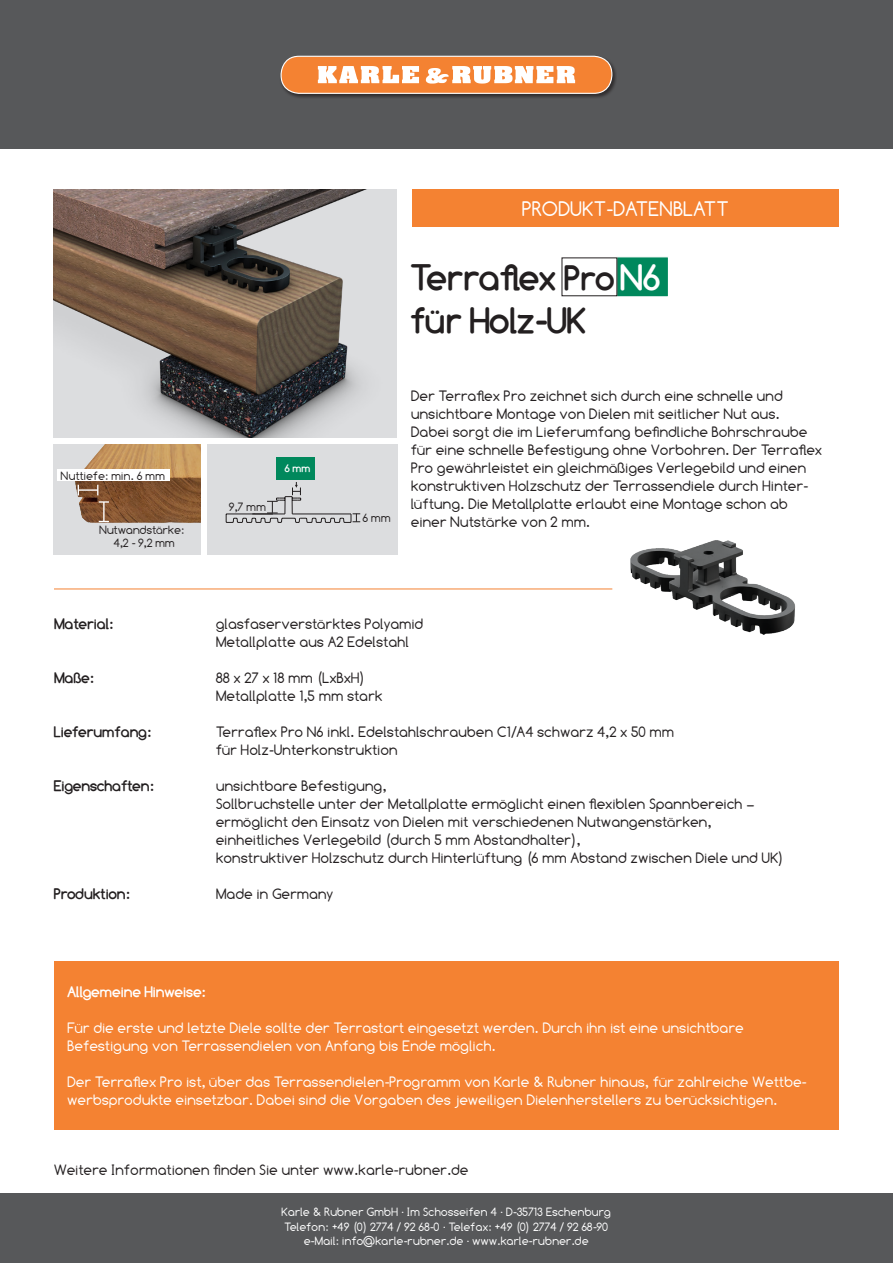
<style>
.page{position:relative;width:893px;height:1263px;background:#fff}
.page>*{position:absolute;margin:0;border:0;box-sizing:border-box;transform-origin:0 0}
.t1{font:700 36px "Comfortaa";color:#231f20}
.t2{font:21px "Comfortaa";color:#fff}
.t3{font:15px/18px "Comfortaa";color:#231f20}
.t4{font:15px/18px "Comfortaa";color:#fff}
.t5{font:700 15px "Comfortaa";color:#231f20}
.t6{font:700 15px "Comfortaa";color:#fff}
.t7{font:12px/14.4px "Comfortaa";color:#fff;text-align:center}
.t8{font:12px "Comfortaa";letter-spacing:-.01em;color:#231f20}
.t9{font:700 10.8px "Comfortaa";color:#fff}
.s1{font-size:34.5px}
.s2{color:#fff}
</style>
<div class="page">
<div style="left:616px;top:256px;width:53px;height:41px;background:#00885c;border:1px solid #fff"></div>
<div style="left:0;top:0;width:893px;height:149px;background:#57585a"></div>
<div style="left:54px;top:961px;width:785px;height:168px;background:#f48232"></div>
<div style="left:413px;top:190px;width:426px;height:37px;background:#f48232"></div>
<div style="left:280px;top:55px;width:337px;height:44px;background:#231f20;opacity:.75"></div>
<div style="left:281px;top:56px;width:331px;height:37px;background:#f48232;border-radius:18px"></div>
<div style="left:281px;top:56px;width:331px;height:38px;border:1px solid #fff;border-radius:18px"></div>
<svg style="left:318px;top:66px;width:101px;height:17px"></svg>
<svg style="left:426px;top:66px;width:149px;height:18px"></svg>
<hr style="left:54px;top:589px;width:558px;height:1px;background:#f48232">
<div style="left:207px;top:445px;width:190px;height:110px;background:#dcdddf"></div>
<img style="left:53px;top:189px;width:344px;height:248px">
<div style="left:53px;top:445px;width:148px;height:110px;background:#dcdddf"></div>
<img style="left:75px;top:445px;width:126px;height:78px">
<div style="left:276px;top:457px;width:39px;height:23px;background:#00885c"></div>
<hr style="left:78px;top:489px;width:20px;height:2px;background:#fff">
<svg style="left:99px;top:501px;width:10px;height:21px"></svg>
<div style="left:57px;top:469px;width:112px;height:12px;background:#fff"></div>
<img style="left:630px;top:540px;width:166px;height:95px">
<svg style="left:226px;top:482px;width:134px;height:41px"></svg>
<div style="left:0;top:1193px;width:893px;height:70px;background:#57585a"></div>
<p class="t2" style="left:522px;top:197px;width:209px">PRODUKT-DATENBLATT</p>
<p class="t8" style="left:61px;top:469px;width:106px">Nuttiefe: min. 6 mm</p>
<p class="t8" style="left:100px;top:523px;width:86px">Nutwandstärke:</p>
<p class="t8" style="left:114px;top:536px;width:63px">4,2 - 9,2 mm</p>
<p class="t8" style="left:229px;top:500px;width:39px">9,7 mm</p>
<p class="t9" style="left:285px;top:462px;width:27px">6 mm</p>
<p class="t1" style="left:411px;top:257px;width:250px">Terraflex <span class="s1">Pro</span> <span class="s2">N6</span></p>
<p class="t1" style="left:411px;top:300px;width:176px">für Holz-UK</p>
<p class="t8" style="left:363px;top:511px;width:30px">6 mm</p>
<p class="t3" style="left:411px;top:386px;width:413px">Der Terraflex Pro zeichnet sich durch eine schnelle und unsichtbare Montage von Dielen mit seitlicher Nut aus.<br>Dabei sorgt die im Lieferumfang befindliche Bohrschraube für eine schnelle Befestigung ohne Vorbohren. Der Terraflex Pro gewährleistet ein gleichmäßiges Verlegebild und einen konstruktiven Holzschutz der Terrassendiele durch Hinter&shy;lüftung. Die Metallplatte erlaubt eine Montage schon ab einer Nutstärke von 2 mm.</p>
<p class="t5" style="left:54px;top:615px;width:61px">Material:</p>
<p class="t3" style="left:216px;top:614px;width:209px">glasfaserverstärktes Polyamid</p>
<p class="t3" style="left:216px;top:632px;width:195px">Metallplatte aus A2 Edelstahl</p>
<p class="t5" style="left:54px;top:669px;width:41px">Maße:</p>
<p class="t3" style="left:216px;top:668px;width:151px">88 x 27 x 18 mm (LxBxH)</p>
<p class="t3" style="left:216px;top:686px;width:168px">Metallplatte 1,5 mm stark</p>
<p class="t5" style="left:54px;top:723px;width:99px">Lieferumfang:</p>
<p class="t3" style="left:216px;top:722px;width:460px">Terraflex Pro N6 inkl. Edelstahlschrauben C1/A4 schwarz 4,2 x 50 mm</p>
<p class="t3" style="left:216px;top:740px;width:184px">für Holz-Unterkonstruktion</p>
<p class="t5" style="left:54px;top:777px;width:101px">Eigenschaften:</p>
<p class="t3" style="left:216px;top:776px;width:172px">unsichtbare Befestigung,</p>
<p class="t3" style="left:216px;top:794px;width:540px">Sollbruchstelle unter der Metallplatte ermöglicht einen flexiblen Spannbereich –</p>
<p class="t3" style="left:216px;top:812px;width:497px">ermöglicht den Einsatz von Dielen mit verschiedenen Nutwangenstärken,</p>
<p class="t3" style="left:216px;top:830px;width:366px">einheitliches Verlegebild (durch 5 mm Abstandhalter),</p>
<p class="t3" style="left:216px;top:848px;width:570px">konstruktiver Holzschutz durch Hinterlüftung (6 mm Abstand zwischen Diele und UK)</p>
<p class="t5" style="left:54px;top:885px;width:77px">Produktion:</p>
<p class="t3" style="left:216px;top:884px;width:119px">Made in Germany</p>
<p class="t6" style="left:68px;top:983px;width:140px">Allgemeine Hinweise:</p>
<p class="t4" style="left:68px;top:1018px;width:678px">Für die erste und letzte Diele sollte der Terrastart eingesetzt werden. Durch ihn ist eine unsichtbare</p>
<p class="t4" style="left:68px;top:1036px;width:430px">Befestigung von Terrassendielen von Anfang bis Ende möglich.</p>
<p class="t4" style="left:68px;top:1072px;width:741px">Der Terraflex Pro ist, über das Terrassendielen-Programm von Karle &amp; Rubner hinaus, für zahlreiche Wettbe&shy;werbsprodukte einsetzbar. Dabei sind die Vorgaben des jeweiligen Dielenherstellers zu berücksichtigen.</p>
<p class="t3" style="left:54px;top:1160px;width:416px">Weitere Informationen finden Sie unter www.karle-rubner.de</p>
<p class="t7" style="left:282px;top:1205px;width:331px">Karle &amp; Rubner GmbH · Im Schosseifen 4 · D-35713 Eschenburg<br>Telefon: +49 (0) 2774 / 92 68-0 · Telefax: +49 (0) 2774 / 92 68-90 e-Mail: info@karle-rubner.de · www.karle-rubner.de</p>
</div>
